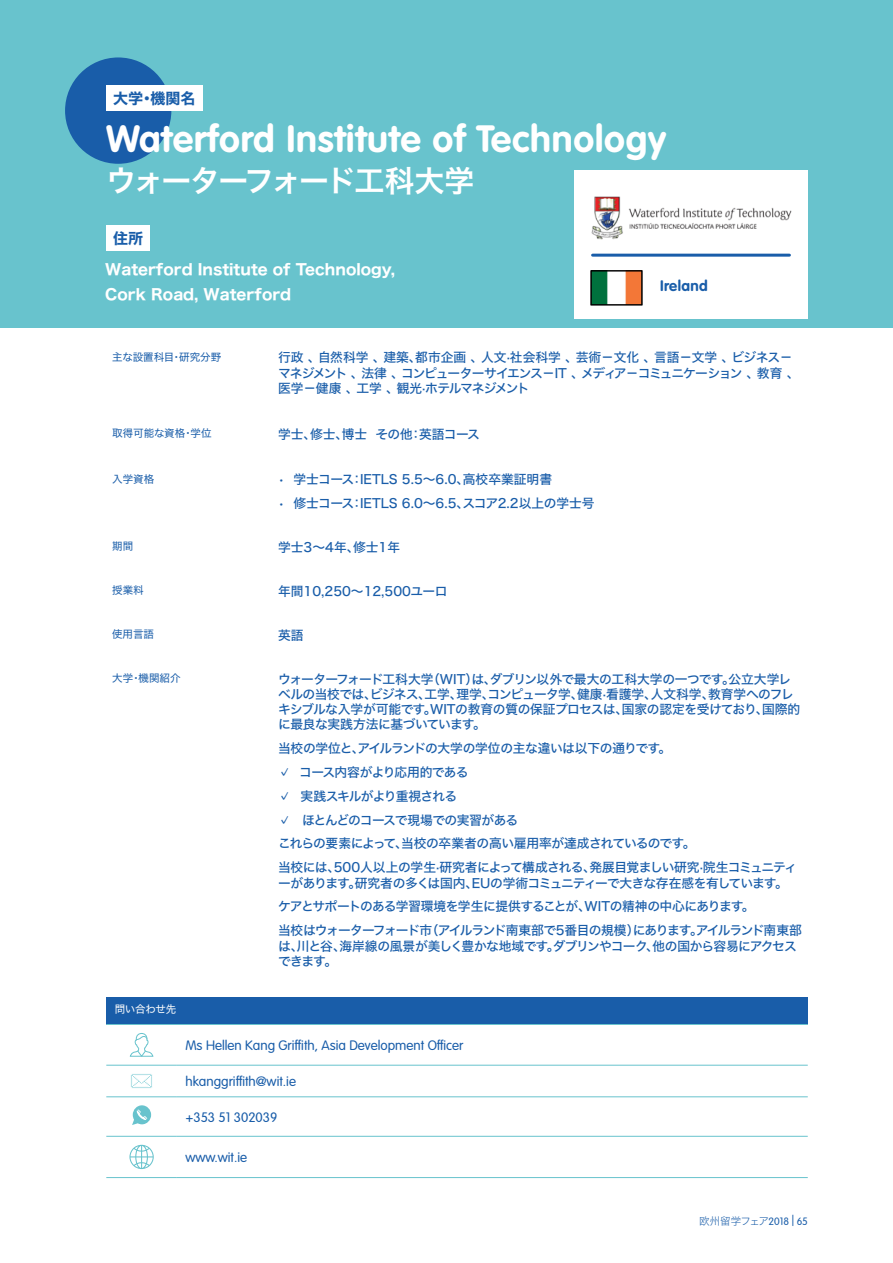
<style>
.page{position:relative;width:893px;height:1263px;background:#fff}
.page>*{position:absolute;margin:0;border:0;box-sizing:border-box;transform-origin:0 0}
.t1{font:700 37.5px "VAG Rounded LT Pro";letter-spacing:.02em;color:#fff}
.t2{font:30px "Hiragino Sans W6";letter-spacing:-.065em;color:#fff}
.t3{font:15px/25px "Hiragino Sans W7";color:#fff}
.t4{font:15px "Hiragino Sans W7";color:#195da9}
.t5{font:700 15px "VAG Rounded Std";letter-spacing:.025em;color:#195da9}
.t6{font:300 13.5px "VAG Rounded LT Pro";color:#195da9}
.t7{font:12.75px/15.3px "Hiragino Sans W5";letter-spacing:-.04em;color:#195da9}
.t8{font:12.75px/23.9px "Hiragino Sans W5";letter-spacing:-.065em;color:#195da9}
.t9{font:12.75px/15.3px "Hiragino Sans W5";letter-spacing:-.06em;color:#195da9}
.t10{font:12.75px "Hiragino Sans W5";color:#195da9}
.t11{font:10.5px "Hiragino Sans W4";color:#195da9}
.t12{font:10.5px "Hiragino Sans W2";letter-spacing:-.035em;color:#195da9}
.t13{font:10.5px "Hiragino Sans W4";letter-spacing:-.025em;color:#fff}
.s1{font-family:"VAG Rounded LT Pro";font-weight:300}
</style>
<div class="page">
<div style="left:0;top:0;width:893px;height:327px;background:#68c3cd"></div>
<div style="left:65px;top:57px;width:106px;height:107px;background:#195da9;border-radius:50%"></div>
<div style="left:106px;top:85px;width:96px;height:26px;background:#fff"></div>
<div style="left:106px;top:225px;width:44px;height:25px;background:#fff"></div>
<div style="left:106px;top:997px;width:702px;height:27px;background:#195da9"></div>
<svg style="left:106px;top:1064px;width:702px;height:81px"></svg>
<hr style="left:106px;top:1024px;width:71px;height:1px;background:#68c3cd">
<hr style="left:177px;top:1024px;width:631px;height:1px;background:#68c3cd">
<hr style="left:106px;top:1177px;width:71px;height:1px;background:#68c3cd">
<hr style="left:177px;top:1177px;width:631px;height:1px;background:#68c3cd">
<hr style="left:106px;top:1065px;width:71px;height:1px;background:#68c3cd">
<hr style="left:177px;top:1065px;width:631px;height:1px;background:#68c3cd">
<hr style="left:106px;top:1096px;width:71px;height:1px;background:#68c3cd">
<hr style="left:177px;top:1096px;width:631px;height:1px;background:#68c3cd">
<hr style="left:106px;top:1136px;width:71px;height:1px;background:#68c3cd">
<hr style="left:177px;top:1136px;width:631px;height:1px;background:#68c3cd">
<svg style="left:129px;top:1033px;width:25px;height:24px"></svg>
<svg style="left:130px;top:1073px;width:23px;height:15px"></svg>
<svg style="left:132px;top:1105px;width:19px;height:20px"></svg>
<svg style="left:129px;top:1145px;width:25px;height:24px"></svg>
<div style="left:574px;top:170px;width:234px;height:149px;background:#fff"></div>
<hr style="left:593px;top:254px;width:196px;height:3px;background:#195da9">
<img style="left:593px;top:273px;width:47px;height:30px">
<img style="left:591px;top:196px;width:201px;height:44px">
<div style="left:591px;top:271px;width:51px;height:34px;border:1px solid #000"></div>
<p class="t4" style="left:113px;top:86px;width:84px">大学・機関名</p>
<h1 class="t1" style="left:106px;top:115px;width:561px">Waterford Institute of Technology</h1>
<h2 class="t2" style="left:106px;top:153px;width:370px">ウォーターフォード工科大学</h2>
<p class="t4" style="left:113px;top:226px;width:31px">住所</p>
<p class="t3" style="left:105px;top:258px;width:291px">Waterford Institute of Technology,<br>Cork Road, Waterford</p>
<p class="t5" style="left:660px;top:276px;width:49px">Ireland</p>
<p class="t11" style="left:112px;top:347px;width:110px">主な設置科目・研究分野</p>
<p class="t9" style="left:278px;top:349px;width:523px">行政 、自然科学 、建築、都市企画 、人文·社会科学 、芸術－文化 、言語－文学 、ビジネス－マネジメント 、法律 、コンピューターサイエンス－IT 、メディア－コミュニケーション 、教育 、医学－健康 、工学 、観光·ホテルマネジメント</p>
<p class="t11" style="left:112px;top:424px;width:101px">取得可能な資格・学位</p>
<p class="t7" style="left:278px;top:426px;width:203px">学士、修士、博士 その他：英語コース</p>
<p class="t11" style="left:112px;top:469px;width:43px">入学資格</p>
<p class="t10" style="left:278px;top:468px;width:275px">• 学士コース：IETLS 5.5～6.0、高校卒業証明書</p>
<p class="t10" style="left:278px;top:492px;width:318px">• 修士コース：IETLS 6.0～6.5、スコア2.2以上の学士号</p>
<p class="t11" style="left:112px;top:537px;width:22px">期間</p>
<p class="t10" style="left:278px;top:536px;width:124px">学士3～4年、修士1年</p>
<p class="t11" style="left:112px;top:581px;width:33px">授業料</p>
<p class="t10" style="left:278px;top:580px;width:171px">年間10,250～12,500ユーロ</p>
<p class="t11" style="left:112px;top:624px;width:43px">使用言語</p>
<p class="t7" style="left:278px;top:626px;width:27px">英語</p>
<p class="t11" style="left:112px;top:668px;width:70px">大学・機関紹介</p>
<p class="t7" style="left:278px;top:670px;width:524px">ウォーターフォード工科大学（WIT）は、ダブリン以外で最大の工科大学の一つです。公立大学レベルの当校では、ビジネス、工学、理学、コンピュータ学、健康·看護学、人文科学、教育学へのフレキシブルな入学が可能です。WITの教育の質の保証プロセスは、国家の認定を受けており、国際的に最良な実践方法に基づいています。</p>
<p class="t7" style="left:278px;top:740px;width:395px">当校の学位と、アイルランドの大学の学位の主な違いは以下の通りです。</p>
<p class="t7" style="left:278px;top:764px;width:192px">✓ コース内容がより応用的である</p>
<p class="t8" style="left:278px;top:783px;width:180px">✓ 実践スキルがより重視される</p>
<p class="t7" style="left:278px;top:807px;width:520px;line-height:23.9px">✓ ほとんどのコースで現場での実習がある<br>これらの要素によって、当校の卒業者の高い雇用率が達成されているのです。<br>当校には、500人以上の学生·研究者によって構成される、発展目覚ましい研究·院生コミュニティ</p>
<p class="t8" style="left:278px;top:870px;width:525px">ーがあります。研究者の多くは国内、EUの学術コミュニティーで大きな存在感を有しています。ケアとサポートのある学習環境を学生に提供することが、WITの精神の中心にあります。<br>当校はウォーターフォード市（アイルランド南東部で5番目の規模）にあります。アイルランド南東部</p>
<p class="t8" style="left:278px;top:937px;width:520px;line-height:15.3px">は、川と谷、海岸線の風景が美しく豊かな地域です。ダブリンやコーク、他の国から容易にアクセスできます。</p>
<p class="t13" style="left:115px;top:1000px;width:63px">問い合わせ先</p>
<p class="t6" style="left:185px;top:1037px;width:280px">Ms Hellen Kang Griffith, Asia Development Officer</p>
<p class="t6" style="left:185px;top:1073px;width:112px">hkanggriffith@wit.ie</p>
<p class="t6" style="left:185px;top:1109px;width:93px">+353 51 302039</p>
<p class="t6" style="left:185px;top:1149px;width:63px">www.wit.ie</p>
<p class="t12" style="left:699px;top:1211px;width:110px">欧州留学フェア<span class="s1">2018 | 65</span></p>
</div>
